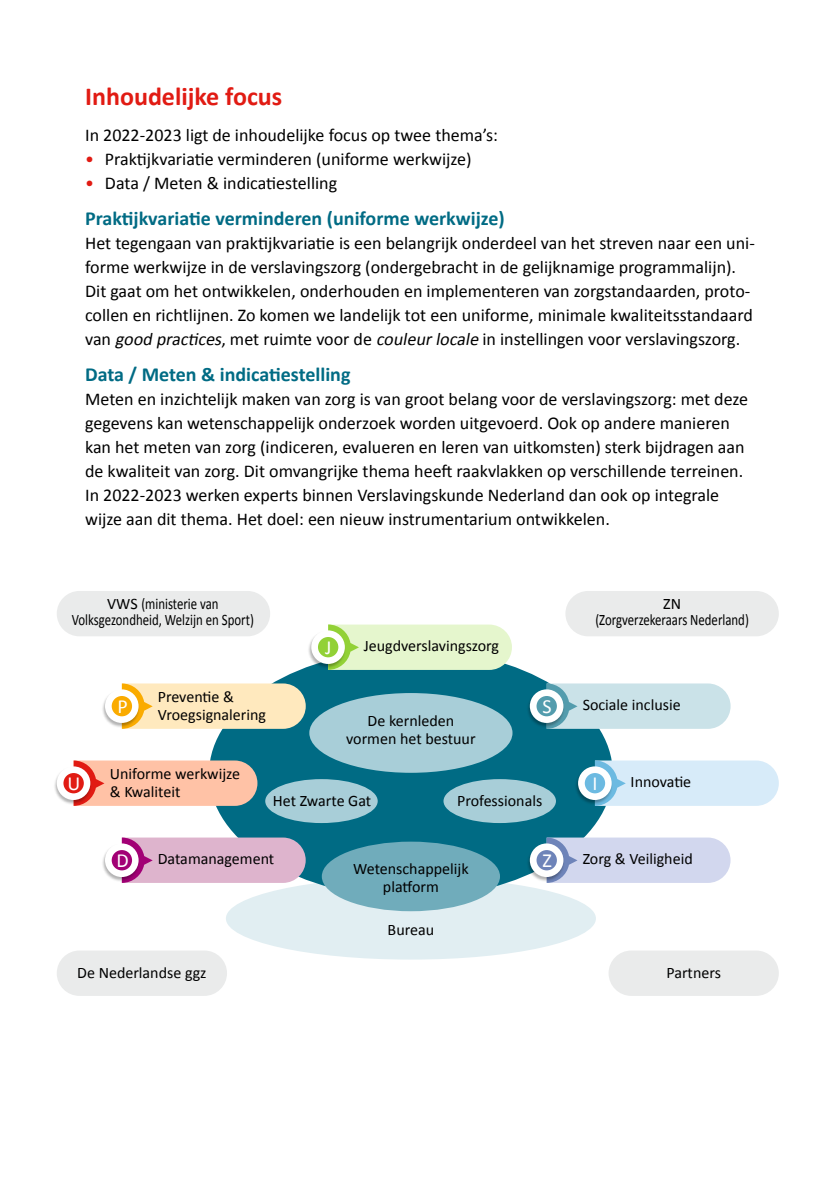
<style>
.page{position:relative;width:840px;height:1191px;background:#fff}
.page>*{position:absolute;margin:0;border:0;box-sizing:border-box;transform-origin:0 0}
.t1{font:700 26px "Calibri";color:#e11b13}
.t2{font:700 20px "Calibri";color:#006b84}
.t3{font:20px "Calibri";color:#fff}
.t4{font:18px/24px "Calibri";color:#000}
.t5{font:16px/18px "Calibri";color:#000;text-align:center}
.s1{color:#e11b13}
.s2{font-style:italic}
</style>
<div class="page">
<div style="left:226px;top:877px;width:369px;height:82px;background:#e1eef2;border-radius:50%"></div>
<div style="left:209px;top:649px;width:403px;height:248px;background:#006b84;border-radius:50%"></div>
<div style="left:57px;top:591px;width:213px;height:45px;background:#eaebeb;border-radius:23px"></div>
<svg style="left:122px;top:837px;width:183px;height:46px;background:#d8afca"></svg>
<div style="left:101px;top:843px;width:39px;height:39px;background:#000;opacity:.3"></div>
<div style="left:105px;top:843px;width:33px;height:34px;background:#fff;border-radius:50%"></div>
<div style="left:112px;top:850px;width:20px;height:20px;background:#a20075;border-radius:50%"></div>
<svg style="left:73px;top:760px;width:184px;height:46px;background:#f6bca2"></svg>
<div style="left:53px;top:766px;width:39px;height:39px;background:#000;opacity:.3"></div>
<div style="left:57px;top:766px;width:33px;height:34px;background:#fff;border-radius:50%"></div>
<div style="left:63px;top:773px;width:21px;height:20px;background:#e11b13;border-radius:50%"></div>
<svg style="left:122px;top:683px;width:183px;height:46px;background:#f7e4b8"></svg>
<div style="left:101px;top:689px;width:39px;height:39px;background:#000;opacity:.3"></div>
<div style="left:105px;top:689px;width:33px;height:34px;background:#fff;border-radius:50%"></div>
<div style="left:112px;top:696px;width:20px;height:20px;background:#faab00;border-radius:50%"></div>
<svg style="left:546px;top:683px;width:184px;height:46px;background:#c8e1e7"></svg>
<div style="left:525px;top:689px;width:39px;height:39px;background:#000;opacity:.3"></div>
<svg style="left:529px;top:689px;width:34px;height:34px"></svg>
<div style="left:536px;top:696px;width:20px;height:20px;background:#539cad;border-radius:50%"></div>
<svg style="left:594px;top:760px;width:184px;height:46px;background:#d5eaf8"></svg>
<div style="left:574px;top:766px;width:39px;height:39px;background:#000;opacity:.3"></div>
<svg style="left:577px;top:766px;width:34px;height:34px"></svg>
<div style="left:584px;top:773px;width:20px;height:20px;background:#6cbae1;border-radius:50%"></div>
<svg style="left:546px;top:837px;width:184px;height:46px;background:#d0d6ec"></svg>
<div style="left:525px;top:843px;width:39px;height:39px;background:#000;opacity:.3"></div>
<svg style="left:529px;top:843px;width:34px;height:34px"></svg>
<div style="left:536px;top:850px;width:20px;height:20px;background:#6e84b9;border-radius:50%"></div>
<svg style="left:328px;top:624px;width:183px;height:46px;background:#e1f4ca"></svg>
<div style="left:307px;top:630px;width:39px;height:39px;background:#000;opacity:.3"></div>
<div style="left:311px;top:630px;width:33px;height:34px;background:#fff;border-radius:50%"></div>
<div style="left:318px;top:637px;width:20px;height:20px;background:#92d136;border-radius:50%"></div>
<div style="left:57px;top:950px;width:170px;height:46px;background:#eaebeb;border-radius:23px"></div>
<div style="left:608px;top:950px;width:170px;height:46px;background:#eaebeb;border-radius:23px"></div>
<div style="left:565px;top:591px;width:213px;height:45px;background:#eaebeb;border-radius:23px"></div>
<div style="left:321px;top:841px;width:178px;height:70px;background:#70acbb;border-radius:50%"></div>
<div style="left:309px;top:693px;width:203px;height:80px;background:#a8ced8;border-radius:50%"></div>
<div style="left:265px;top:779px;width:112px;height:44px;background:#a8ced8;border-radius:50%"></div>
<div style="left:443px;top:779px;width:112px;height:44px;background:#a8ced8;border-radius:50%"></div>
<h1 class="t1" style="left:85px;top:78px;width:198px">Inhoudelijke focus</h1>
<p class="t4" style="left:85px;top:122px;width:414px">In 2022-2023 ligt de inhoudelijke focus op twee thema’s:</p>
<p class="t4" style="left:85px;top:146px;width:388px"><span class="s1">•</span> Praktijkvariatie verminderen (uniforme werkwijze)</p>
<p class="t4" style="left:85px;top:170px;width:253px"><span class="s1">•</span> Data / Meten &amp; indicatiestelling</p>
<p class="t2" style="left:85px;top:204px;width:421px">Praktijkvariatie verminderen (uniforme werkwijze)</p>
<p class="t4" style="left:85px;top:230px;width:670px">Het tegengaan van praktijkvariatie is een belangrijk onderdeel van het streven naar een uni&shy;forme werkwijze in de verslavingszorg (ondergebracht in de gelijknamige programmalijn).<br>Dit gaat om het ontwikkelen, onderhouden en implementeren van zorgstandaarden, proto&shy;collen en richtlijnen. Zo komen we landelijk tot een uniforme, minimale kwaliteitsstandaard van <span class="s2">good practices</span>, met ruimte voor de <span class="s2">couleurlocale</span> in instellingen voor verslavingszorg.</p>
<p class="t2" style="left:85px;top:360px;width:267px">Data / Meten &amp; indicatiestelling</p>
<p class="t4" style="left:85px;top:386px;width:664px">Meten en inzichtelijk maken van zorg is van groot belang voor de verslavingszorg: met deze gegevens kan wetenschappelijk onderzoek worden uitgevoerd. Ook op andere manieren kan het meten van zorg (indiceren, evalueren en leren van uitkomsten) sterk bijdragen aan de kwaliteit van zorg. Dit omvangrijke thema heeft raakvlakken op verschillende terreinen.<br>In 2022-2023 werken experts binnen Verslavingskunde Nederland dan ook op integrale wijze aan dit thema. Het doel: een nieuw instrumentarium ontwikkelen.</p>
<p class="t5" style="left:72px;top:595px;width:183px;line-height:16px">VWS (ministerie van<br>Volksgezondheid, Welzijn en Sport)</p>
<p class="t3" style="left:325px;top:634px;width:8px">J</p>
<p class="t5" style="left:363px;top:636px;width:137px">Jeugdverslavingszorg</p>
<p class="t5" style="left:595px;top:595px;width:155px;line-height:16px">ZN<br>(Zorgverzekeraars Nederland)</p>
<p class="t3" style="left:117px;top:692px;width:12px">P</p>
<p class="t5" style="left:158px;top:687px;width:110px;text-align:left">Preventie &amp;<br>Vroegsignalering</p>
<p class="t3" style="left:542px;top:692px;width:11px">S</p>
<p class="t5" style="left:582px;top:695px;width:99px">Sociale inclusie</p>
<p class="t5" style="left:346px;top:711px;width:131px">De kernleden vormen het bestuur</p>
<p class="t3" style="left:67px;top:770px;width:14px">U</p>
<p class="t5" style="left:110px;top:764px;width:132px;text-align:left">Uniforme werkwijze &amp; Kwaliteit</p>
<p class="t5" style="left:273px;top:791px;width:100px">Het Zwarte Gat</p>
<p class="t5" style="left:457px;top:791px;width:87px">Professionals</p>
<p class="t3" style="left:592px;top:770px;width:7px">I</p>
<p class="t5" style="left:630px;top:772px;width:62px">Innovatie</p>
<p class="t3" style="left:116px;top:847px;width:14px">D</p>
<p class="t5" style="left:158px;top:849px;width:118px">Datamanagement</p>
<p class="t5" style="left:77px;top:962px;width:131px">De Nederlandse ggz</p>
<p class="t5" style="left:353px;top:859px;width:117px">Wetenschappelijk platform</p>
<p class="t5" style="left:387px;top:920px;width:48px">Bureau</p>
<p class="t3" style="left:542px;top:847px;width:11px">Z</p>
<p class="t5" style="left:582px;top:849px;width:111px">Zorg &amp; Veiligheid</p>
<p class="t5" style="left:666px;top:962px;width:56px">Partners</p>
</div>
